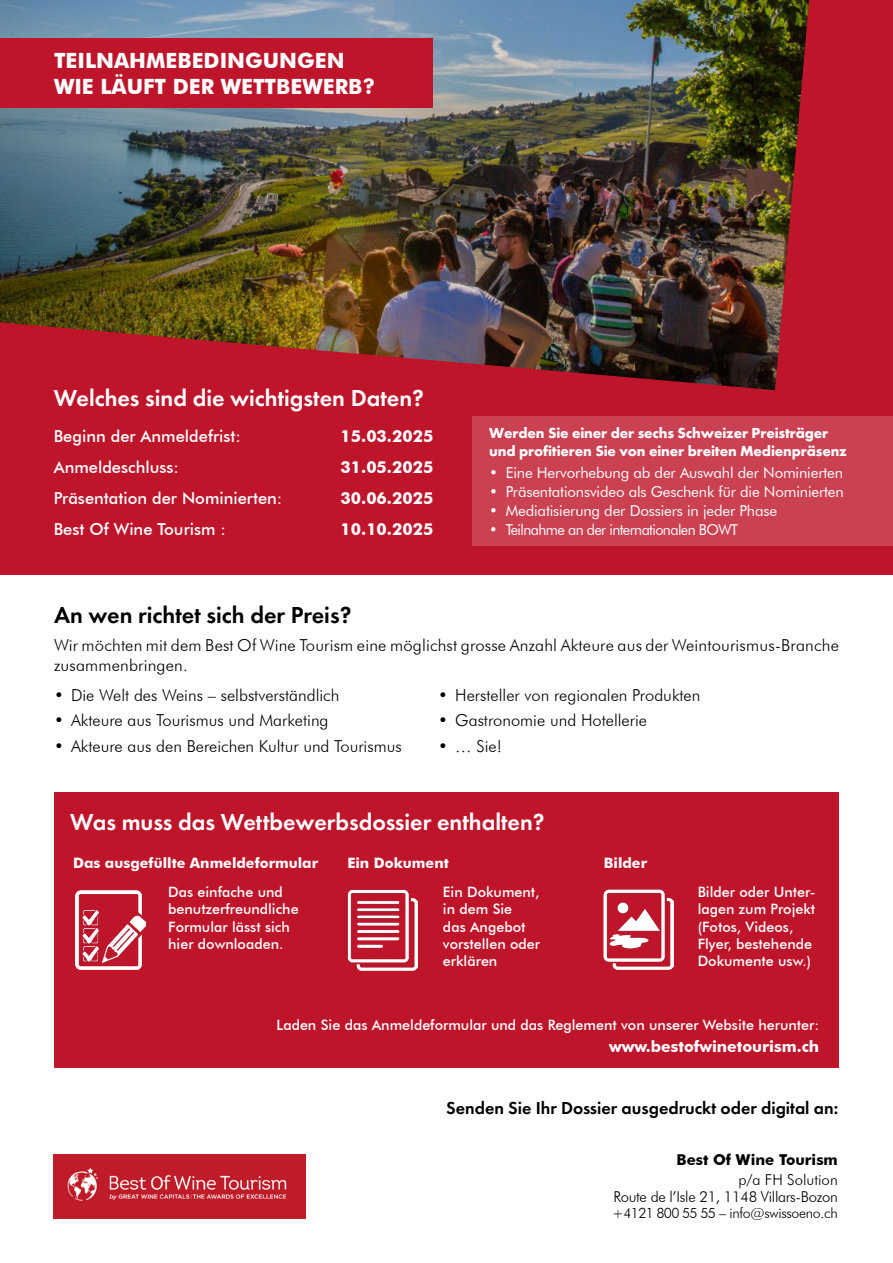
<style>
.page{position:relative;width:893px;height:1263px;background:#fff}
.page>*{position:absolute;margin:0;border:0;box-sizing:border-box;transform-origin:0 0}
.t1{font:600 24px "Futura PT";color:#fff}
.t2{font:600 24px "Futura PT";color:#000}
.t3{font:700 21px/26px "Futura BT";color:#fff}
.t4{font:600 18px "Futura PT";color:#000}
.t5{font:300 16.5px/19.8px "Futura BT";color:#000}
.t6{font:500 16.5px "Futura BT";color:#fff}
.t7{font:700 16.5px "Futura BT";color:#fff}
.t8{font:700 15.75px "Futura BT";color:#fff}
.t9{font:15px "Futura BT";letter-spacing:-.01em;color:#fff}
.t10{font:700 15px/18px "Futura";letter-spacing:-.01em;color:#fff}
.t11{font:300 15px/16.5px "Futura BT";letter-spacing:-.02em;color:#000;text-align:right}
.t12{font:15px "Futura BT";letter-spacing:-.04em;color:#fff;scale:.96 1}
.t13{font:700 15px "Futura BT";color:#000}
.t14{font:500 14.4px/17.2px "Futura BT";color:#fff}
.t15{font:700 14.4px "Futura BT";color:#fff}
.t16{font:300 14.25px "Futura BT";letter-spacing:-.02em;color:#000}
</style>
<div class="page">
<div style="left:0;top:0;width:893px;height:578px;background:#be152b"></div>
<img style="left:0;top:0;width:809px;height:390px">
<div style="left:0;top:575px;width:893px;height:198px;background:#fff"></div>
<div style="left:472px;top:417px;width:421px;height:129px;background:#ca4152"></div>
<div style="left:0;top:39px;width:432px;height:69px;background:#be152b"></div>
<div style="left:54px;top:792px;width:785px;height:275px;background:#be152b"></div>
<img style="left:348px;top:889px;width:70px;height:81px">
<img style="left:76px;top:890px;width:69px;height:79px">
<img style="left:604px;top:889px;width:70px;height:81px">
<img style="left:54px;top:1154px;width:252px;height:64px">
<p class="t3" style="left:54px;top:48px;width:323px">TEILNAHMEBEDINGUNGEN<br>WIE LÄUFT DER WETTBEWERB?</p>
<h1 class="t1" style="left:54px;top:383px;width:372px">Welches sind die wichtigsten Daten?</h1>
<p class="t6" style="left:54px;top:426px;width:189px">Beginn der Anmeldefrist:</p>
<p class="t7" style="left:341px;top:426px;width:94px">15.03.2025</p>
<p class="t6" style="left:54px;top:457px;width:127px">Anmeldeschluss:</p>
<p class="t7" style="left:341px;top:457px;width:94px">31.05.2025</p>
<p class="t6" style="left:54px;top:488px;width:230px">Präsentation der Nominierten:</p>
<p class="t7" style="left:341px;top:488px;width:94px">30.06.2025</p>
<p class="t6" style="left:54px;top:519px;width:174px">Best Of Wine Tourism :</p>
<p class="t7" style="left:341px;top:519px;width:94px">10.10.2025</p>
<p class="t10" style="left:489px;top:424px;width:359px">Werden Sie einer der sechs Schweizer Preisträger und profitieren Sie von einer breiten Medienpräsenz</p>
<p class="t9" style="left:489px;top:463px;width:355px">• Eine Hervorhebung ab der Auswahl der Nominierten</p>
<p class="t9" style="left:489px;top:482px;width:356px">• Präsentationsvideo als Geschenk für die Nominierten</p>
<p class="t9" style="left:489px;top:502px;width:289px">• Mediatisierung der Dossiers in jeder Phase</p>
<p class="t12" style="left:489px;top:521px;width:261px">• Teilnahme an der internationalen BOWT</p>
<h1 class="t2" style="left:54px;top:599px;width:299px">An wen richtet sich der Preis?</h1>
<p class="t5" style="left:54px;top:635px;width:786px">Wir möchten mit dem Best Of Wine Tourism eine möglichst grosse Anzahl Akteure aus der Weintourismus-Branche zusammenbringen.</p>
<p class="t5" style="left:54px;top:685px;width:287px">• Die Welt des Weins – selbstverständlich</p>
<p class="t5" style="left:54px;top:710px;width:276px">• Akteure aus Tourismus und Marketing</p>
<p class="t5" style="left:54px;top:736px;width:349px">• Akteure aus den Bereichen Kultur und Tourismus</p>
<p class="t5" style="left:438px;top:685px;width:264px">• Hersteller von regionalen Produkten</p>
<p class="t5" style="left:438px;top:710px;width:210px">• Gastronomie und Hotellerie</p>
<p class="t5" style="left:438px;top:736px;width:65px">• … Sie!</p>
<h1 class="t1" style="left:70px;top:807px;width:476px">Was muss das Wettbewerbsdossier enthalten?</h1>
<p class="t15" style="left:73px;top:854px;width:246px">Das ausgefüllte Anmeldeformular</p>
<p class="t14" style="left:168px;top:883px;width:132px">Das einfache und benutzerfreundliche<br>Formular lässt sich hier downloaden.</p>
<p class="t15" style="left:347px;top:854px;width:103px">Ein Dokument</p>
<p class="t14" style="left:443px;top:883px;width:99px">Ein Dokument, in dem Sie<br>das Angebot vorstellen oder erklären</p>
<p class="t15" style="left:604px;top:854px;width:45px">Bilder</p>
<p class="t14" style="left:698px;top:883px;width:120px">Bilder oder Unter&shy;lagen zum Projekt (Fotos, Videos,<br>Flyer, bestehende<br>Dokumente usw.)</p>
<p class="t14" style="left:277px;top:1016px;width:544px">Laden Sie das Anmeldeformular und das Reglement von unserer Website herunter:</p>
<p class="t8" style="left:609px;top:1037px;width:212px">www.bestofwinetourism.ch</p>
<p class="t4" style="left:446px;top:1096px;width:393px">Senden Sie Ihr Dossier ausgedruckt oder digital an:</p>
<p class="t13" style="left:676px;top:1150px;width:163px">Best Of Wine Tourism</p>
<p class="t11" style="left:613px;top:1171px;width:226px">p/a FH Solution<br>Route de l’Isle 21, 1148 Villars-Bozon</p>
<p class="t16" style="left:612px;top:1204px;width:227px">+4121 800 55 55 – info@swissoeno.ch</p>
</div>
